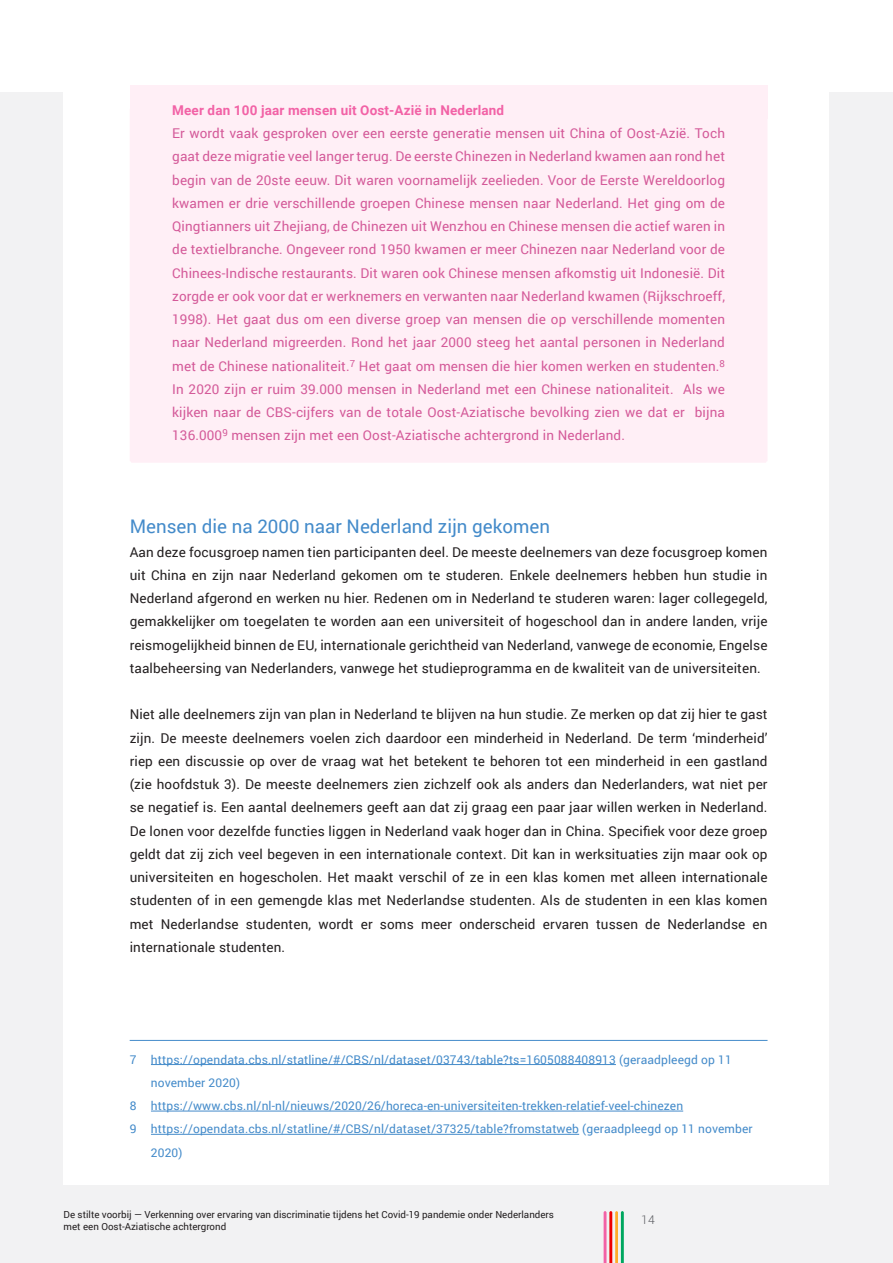
<style>
.page{position:relative;width:893px;height:1263px;background:#fff}
.page>*{position:absolute;margin:0;border:0;box-sizing:border-box;transform-origin:0 0}
.Kop_1{font:18.75px "Roboto";color:#448bca}
.Broodtekst{font:13.5px/23.2px "Roboto";letter-spacing:.01em;color:#231f20;text-align:justify}
.Kader_tekst{font:13.5px/23.2px "Roboto";letter-spacing:.01em;color:#d45a99;text-align:justify}
.Kop_-_kader{font:700 13.5px "Roboto";letter-spacing:.01em;color:#f262a6}
.Voetnoot{font:12px/23.2px "Roboto";letter-spacing:.01em;color:#448bca}
.t1{font:300 12px "Roboto";color:#5b5c61}
.t2{font:9.75px/11.7px "Roboto";color:#231f20}
</style>
<div class="page">
<div style="left:0;top:92px;width:893px;height:1171px;background:#f2f2f3"></div>
<div style="left:64px;top:53px;width:765px;height:1131px;background:#fff"></div>
<svg style="left:604px;top:1211px;width:20px;height:52px"></svg>
<div style="left:130px;top:85px;width:637px;height:33px;background:#ffeff6"></div>
<div style="left:130px;top:107px;width:637px;height:356px;background:#ffeff6;border-radius:2px"></div>
<hr style="left:130px;top:1040px;width:637px;height:1px;background:#448bca">
<hr style="left:151px;top:1064px;width:465px;height:1px;background:#448bca">
<hr style="left:151px;top:1111px;width:532px;height:1px;background:#448bca">
<hr style="left:151px;top:1134px;width:428px;height:1px;background:#448bca">
<p class="Kop_-_kader" style="left:172px;top:101px;width:333px">Meer dan 100 jaar mensen uit Oost-Azië in Nederland</p>
<p class="Kader_tekst" style="left:172px;top:121px;width:554px">Er wordt vaak gesproken over een eerste generatie mensen uit China of Oost-Azië. Toch gaat deze migratie veel langer terug. De eerste Chinezen in Nederland kwamen aan rond het begin van de 20ste eeuw. Dit waren voornamelijk zeelieden. Voor de Eerste Wereldoorlog kwamen er drie verschillende groepen Chinese mensen naar Nederland. Het ging om de Qingtianners uit Zhejiang, de Chinezen uit Wenzhou en Chinese mensen die actief waren in de textielbranche. Ongeveer rond 1950 kwamen er meer Chinezen naar Nederland voor de Chinees-Indische restaurants. Dit waren ook Chinese mensen afkomstig uit Indonesië. Dit zorgde er ook voor dat er werknemers en verwanten naar Nederland kwamen (Rijkschroeff, 1998). Het gaat dus om een diverse groep van mensen die op verschillende momenten naar Nederland migreerden. Rond het jaar 2000 steeg het aantal personen in Nederland met de Chinese nationaliteit.<sup>7</sup> Het gaat om mensen die hier komen werken en studenten.<sup>8<br></sup>In 2020 zijn er ruim 39.000 mensen in Nederland met een Chinese nationaliteit. Als we kijken naar de CBS-cijfers van de totale Oost-Aziatische bevolking zien we dat er bijna 136.000<sup>9</sup> mensen zijn met een Oost-Aziatische achtergrond in Nederland.</p>
<p class="Kop_1" style="left:130px;top:513px;width:422px">Mensen die na 2000 naar Nederland zijn gekomen</p>
<p class="Broodtekst" style="left:130px;top:540px;width:639px">Aan deze focusgroep namen tien participanten deel. De meeste deelnemers van deze focusgroep komen uit China en zijn naar Nederland gekomen om te studeren. Enkele deelnemers hebben hun studie in Nederland afgerond en werken nu hier. Redenen om in Nederland te studeren waren: lager collegegeld, gemakkelijker om toegelaten te worden aan een universiteit of hogeschool dan in andere landen, vrije reismogelijkheid binnen de EU, internationale gerichtheid van Nederland, vanwege de economie, Engelse taalbeheersing van Nederlanders, vanwege het studieprogramma en de kwaliteit van de universiteiten.</p>
<p class="Broodtekst" style="left:130px;top:702px;width:639px">Niet alle deelnemers zijn van plan in Nederland te blijven na hun studie. Ze merken op dat zij hier te gast zijn. De meeste deelnemers voelen zich daardoor een minderheid in Nederland. De term ‘minderheid’ riep een discussie op over de vraag wat het betekent te behoren tot een minderheid in een gastland (zie hoofdstuk 3). De meeste deelnemers zien zichzelf ook als anders dan Nederlanders, wat niet per se negatief is. Een aantal deelnemers geeft aan dat zij graag een paar jaar willen werken in Nederland.<br>De lonen voor dezelfde functies liggen in Nederland vaak hoger dan in China. Specifiek voor deze groep geldt dat zij zich veel begeven in een internationale context. Dit kan in werksituaties zijn maar ook op universiteiten en hogescholen. Het maakt verschil of ze in een klas komen met alleen internationale studenten of in een gemengde klas met Nederlandse studenten. Als de studenten in een klas komen met Nederlandse studenten, wordt er soms meer onderscheid ervaren tussen de Nederlandse en internationale studenten.</p>
<p class="Voetnoot" style="left:151px;top:1047px;width:582px;text-indent:-21px">7 https://opendata.cbs.nl/statline/#/CBS/nl/dataset/03743/table?ts=1605088408913 (geraadpleegd op 11 november 2020)</p>
<p class="Voetnoot" style="left:130px;top:1094px;width:555px">8 https://www.cbs.nl/nl-nl/nieuws/2020/26/horeca-en-universiteiten-trekken-relatief-veel-chinezen</p>
<p class="Voetnoot" style="left:151px;top:1117px;width:603px;text-indent:-21px">9 https://opendata.cbs.nl/statline/#/CBS/nl/dataset/37325/table?fromstatweb (geraadpleegd op 11 november<br>2020)</p>
<p class="t2" style="left:64px;top:1208px;width:492px">De stilte voorbij — Verkenning over ervaring van discriminatie tijdens het Covid-19 pandemie onder Nederlanders met een Oost-Aziatische achtergrond</p>
<p class="t1" style="left:641px;top:1211px;width:15px">14</p>
</div>
